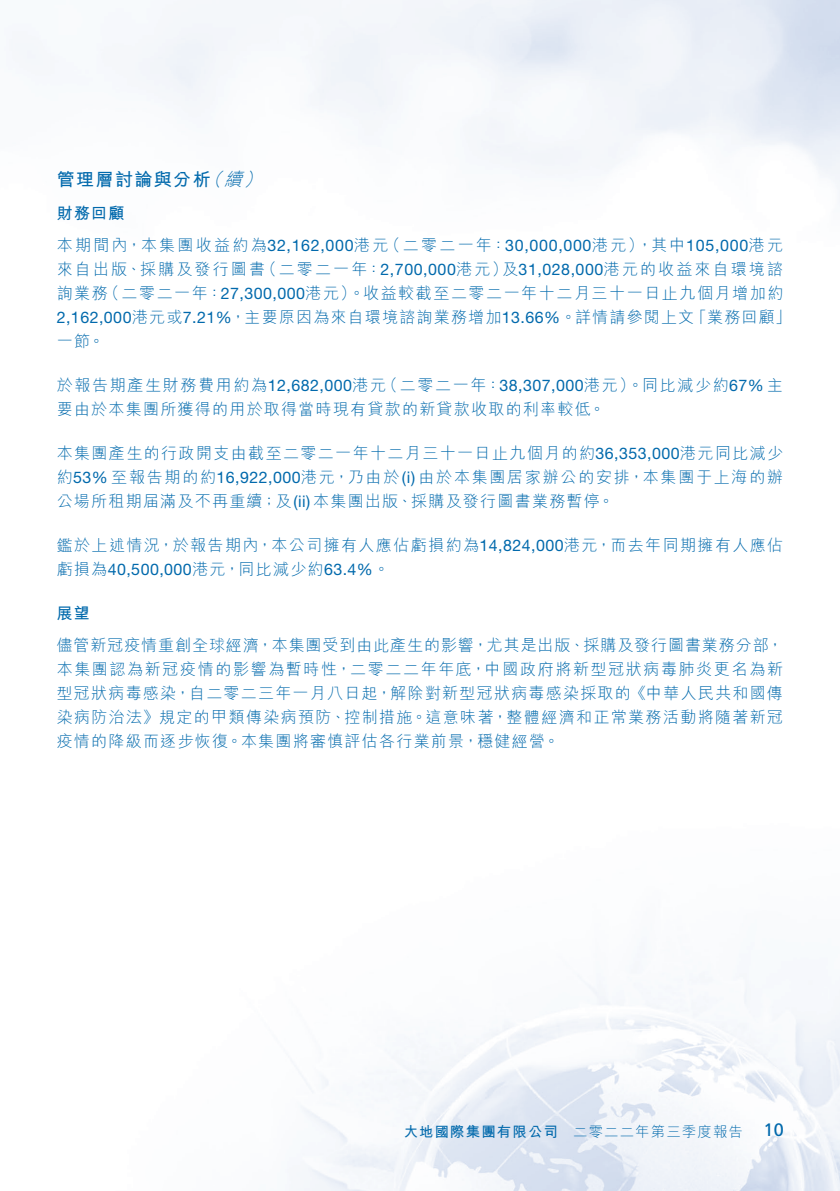
<style>
.page{position:relative;width:840px;height:1191px;background:#fff}
.page>*{position:absolute;margin:0;border:0;box-sizing:border-box;transform-origin:0 0}
.t1{font:700 18px "M Hei HK";letter-spacing:.08em;color:#0169ac}
.t2{font:italic 300 18px "M Hei HK";color:#0169ac}
.t3{font:18px "Frutiger LT Std";color:#0169ac}
.t4{font:300 16px/24px "M Hei HK";letter-spacing:.09em;color:#0169ac}
.t5{font:16px "Helvetica Neue LT Std";letter-spacing:.04em;color:#0169ac}
.t6{font:300 16px "M Hei HK";letter-spacing:.14em;color:#0169ac}
.t7{font:300 16px "M Hei HK";letter-spacing:.13em;color:#0169ac}
.t8{font:700 16px "M Hei HK";letter-spacing:.08em;color:#0169ac}
.t9{font:300 14.4px "M Hei HK";letter-spacing:.08em;color:#0169ac}
.t10{font:700 14.4px "M Hei HK";letter-spacing:.08em;color:#0169ac}
.s1{font-family:"M Hei HK";font-weight:300}
.s2{font-family:"Helvetica Neue LT Std";font-weight:400}
</style>
<div class="page">
<img style="left:11px;top:0;width:828px;height:1191px">
<p class="t2" style="left:204px;top:170px;width:45px">（續</p>
<p class="t2" style="left:243px;top:170px;width:24px">(</p>
<p class="t1" style="left:57px;top:166px;width:155px">管理層討論與分析</p>
<p class="t8" style="left:57px;top:201px;width:69px">財務回顧</p>
<p class="t5" style="left:384px;top:236px;width:400px"><span class="s1">（二零二一年：</span>30,000,000<span class="s1">港元 ，）其中</span>105,000<span class="s1">港元</span></p>
<p class="t6" style="left:57px;top:237px;width:333px">本期間內，本集團收益約為<span class="s2">32,162,000</span>港元</p>
<p class="t4" style="left:260px;top:257px;width:248px">（二零二一年：<span class="s2">2,700,000</span>港元）</p>
<p class="t4" style="left:103px;top:257px;width:681px;text-indent:-47px">來自出版、採購及發行圖書<br>（二零二一年：<span class="s2">27,300,000</span>港元）。收益較截至二零二一年十二月三十一日止九個月增加約</p>
<p class="t7" style="left:501px;top:261px;width:282px">及<span class="s2">31,028,000</span>港元的收益來自環境諮</p>
<p class="t4" style="left:57px;top:281px;width:53px">詢業務</p>
<p class="t4" style="left:57px;top:305px;width:638px"><span class="s2">2,162,000</span>港元或<span class="s2">7.21%</span>，主要原因為來自環境諮詢業務增加<span class="s2">13.66%</span>。詳情請參閱上文一節。</p>
<p class="t4" style="left:381px;top:373px;width:402px">（二零二一年：<span class="s2">38,307,000</span>港元）。同比減少約<span class="s2">67%</span> 主</p>
<p class="t4" style="left:690px;top:305px;width:102px">「業務回顧「</p>
<p class="t4" style="left:57px;top:373px;width:549px">於報告期產生財務費用約為<span class="s2">12,682,000</span>港元<br>要由於本集團所獲得的用於取得當時現有貸款的新貸款收取的利率較低。</p>
<p class="t4" style="left:57px;top:441px;width:727px;text-align:justify">本集團產生的行政開支由截至二零二一年十二月三十一日止九個月的約<span class="s2">36,353,000</span>港元同比減少約<span class="s2">53%</span>至報告期的約<span class="s2">16,922,000</span>港元，乃由於 <span class="s2">)i(</span> 由於本集團居家辦公的安排，本集團于上海的辦公場所租期届滿及不再重續；及 <span class="s2">)i i(</span> 本集團出版、採購及發行圖書業務暫停。</p>
<p class="t4" style="left:57px;top:533px;width:727px">鑑於上述情況，於報告期內，本公司擁有人應佔虧損約為<span class="s2">14,824,000</span>港元，而去年同期擁有人應佔</p>
<p class="t5" style="left:57px;top:559px;width:334px"><span class="s1">虧損為</span>40,500,000<span class="s1">港元，同比減少約</span>63.4%<span class="s1">。</span></p>
<p class="t8" style="left:57px;top:601px;width:35px">展望</p>
<p class="t4" style="left:57px;top:633px;width:727px;text-align:justify">儘管新冠疫情重創全球經濟，本集團受到由此產生的影響，尤其是出版、採購及發行圖書業務分部，本集團認為新冠疫情的影響為暫時性，二零二二年年底，中國政府將新型冠狀病毒肺炎更名為新型冠狀病毒感染，自二零二三年一月八日起，解除對新型冠狀病毒感染採取的《中華人民共和國傳染病防治法》規定的甲類傳染病預防、控制措施。這意味著，整體經濟和正常業務活動將隨著新冠疫情的降級而逐步恢復。本集團將審慎評估各行業前景，穩健經營。</p>
<p class="t10" style="left:403px;top:1121px;width:156px">大地國際集團有限公司</p>
<p class="t9" style="left:573px;top:1124px;width:171px">二零二二年第三季度報告</p>
<p class="t3" style="left:763px;top:1119px;width:22px">10</p>
</div>
